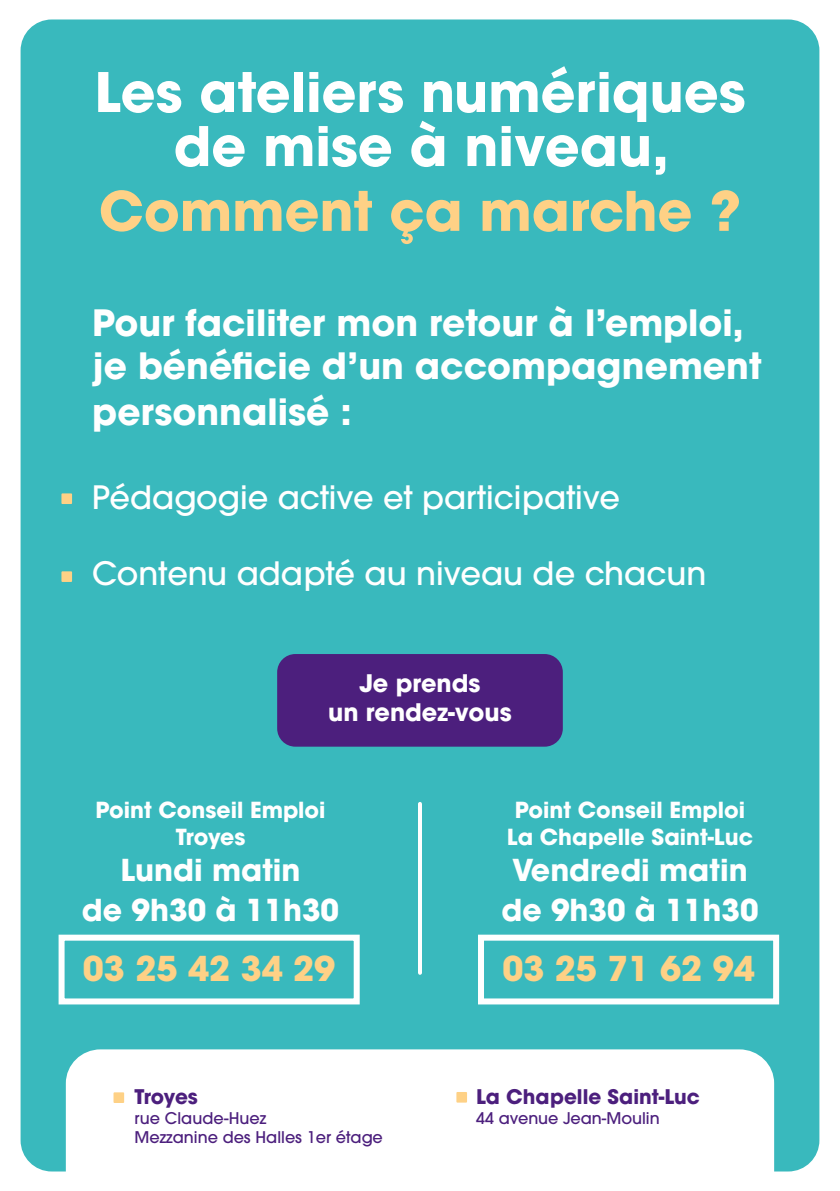
<style>
.page{position:relative;width:840px;height:1191px;background:#fff}
.page>*{position:absolute;margin:0;border:0;box-sizing:border-box;transform-origin:0 0}
.t1{font:700 54px/54px "ITC Avant Garde Pro";color:#fff;text-align:center}
.t2{font:700 54px "ITC Avant Garde Pro";color:#fed186}
.t3{font:700 36px/45.6px "ITC Avant Garde Pro";color:#fff}
.t4{font:700 34px "ITC Avant Garde Pro";color:#fed186}
.t5{font:500 32px "ITC Avant Garde Pro";color:#fff}
.t6{font:700 30px "ITC Avant Garde Pro";color:#fff}
.t7{font:700 24px "ITC Avant Garde Pro";color:#fff}
.t8{font:700 22px "ITC Avant Garde Pro";color:#fff}
.t9{font:700 20px "ITC Avant Garde Pro";color:#4c1f7d}
.t10{font:500 16px "ITC Avant Garde Pro";color:#4c1f7d}
</style>
<div class="page">
<div style="left:21px;top:19px;width:798px;height:1152px;background:#39b9bd;border-radius:31px"></div>
<hr style="left:418px;top:804px;width:4px;height:168px;background:#fff">
<div style="left:61px;top:493px;width:11px;height:11px;background:#fed186"></div>
<div style="left:61px;top:571px;width:11px;height:11px;background:#fed186"></div>
<div style="left:477px;top:934px;width:301px;height:70px;border:6px solid #fff"></div>
<div style="left:59px;top:934px;width:300px;height:70px;border:6px solid #fff"></div>
<div style="left:277px;top:654px;width:285px;height:92px;background:#4c1f7d;border-radius:18px"></div>
<div style="left:66px;top:1049px;width:707px;height:122px;background:#fff"></div>
<div style="left:113px;top:1092px;width:11px;height:11px;background:#fed186"></div>
<div style="left:456px;top:1092px;width:11px;height:10px;background:#fed186"></div>
<p class="t1" style="left:94px;top:65px;width:652px">Les ateliers numériques de mise à niveau,</p>
<p class="t2" style="left:99px;top:175px;width:643px">Comment ça marche ?</p>
<p class="t3" style="left:92px;top:299px;width:652px">Pour faciliter mon retour à l’emploi,</p>
<p class="t3" style="left:92px;top:342px;width:670px">je bénéficie d’un accompagnement personnalisé :</p>
<p class="t5" style="left:92px;top:476px;width:529px">Pédagogie active et participative</p>
<p class="t5" style="left:92px;top:553px;width:615px">Contenu adapté au niveau de chacun</p>
<p class="t7" style="left:359px;top:667px;width:122px">Je prends</p>
<p class="t7" style="left:328px;top:696px;width:185px">un rendez-vous</p>
<p class="t8" style="left:95px;top:795px;width:231px">Point Conseil Emploi</p>
<p class="t8" style="left:175px;top:821px;width:71px">Troyes</p>
<p class="t6" style="left:120px;top:849px;width:181px">Lundi matin</p>
<p class="t6" style="left:82px;top:890px;width:258px">de 9h30 à 11h30</p>
<p class="t4" style="left:83px;top:945px;width:254px">03 25 42 34 29</p>
<p class="t9" style="left:134px;top:1083px;width:65px">Troyes</p>
<p class="t10" style="left:134px;top:1107px;width:133px">rue Claude-Huez</p>
<p class="t10" style="left:134px;top:1126px;width:250px">Mezzanine des Halles 1er étage</p>
<p class="t8" style="left:514px;top:795px;width:231px">Point Conseil Emploi</p>
<p class="t8" style="left:506px;top:821px;width:247px">La Chapelle Saint-Luc</p>
<p class="t6" style="left:512px;top:849px;width:237px">Vendredi matin</p>
<p class="t6" style="left:501px;top:890px;width:258px">de 9h30 à 11h30</p>
<p class="t4" style="left:502px;top:945px;width:254px">03 25 71 62 94</p>
<p class="t9" style="left:476px;top:1083px;width:225px">La Chapelle Saint-Luc</p>
<p class="t10" style="left:476px;top:1107px;width:185px">44 avenue Jean-Moulin</p>
</div>
